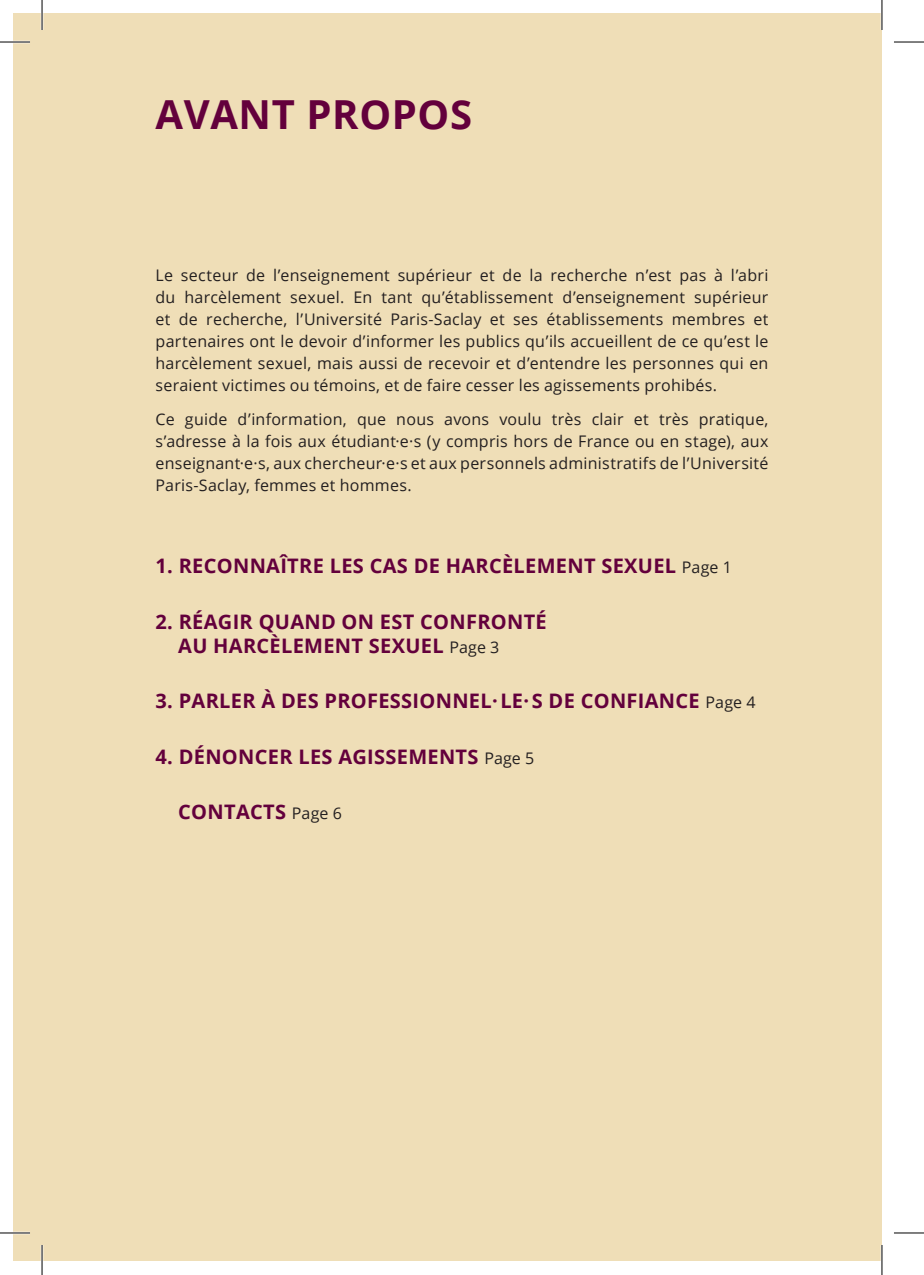
<style>
.page{position:relative;width:924px;height:1275px;background:#fff}
.page>*{position:absolute;margin:0;border:0;box-sizing:border-box;transform-origin:0 0}
.t1{font:700 40px "Open Sans";letter-spacing:.015em;color:#63003c}
.t2{font:700 20px/24px "Open Sans";letter-spacing:.015em;color:#63003c}
.t3{font:16px/22px "Open Sans";letter-spacing:.015em;color:#231f20;text-align:justify}
.s1{font-weight:400;font-size:16px;color:#231f20}
</style>
<div class="page">
<div style="left:14px;top:14px;width:867px;height:1247px;background:#efdeb7"></div>
<hr style="left:0;top:41px;width:30px;height:2px;background:#fff">
<hr style="left:0;top:1231px;width:30px;height:3px;background:#fff">
<hr style="left:41px;top:0;width:2px;height:30px;background:#fff">
<hr style="left:41px;top:1245px;width:2px;height:30px;background:#fff">
<hr style="left:880px;top:0;width:2px;height:30px;background:#fff">
<hr style="left:880px;top:1245px;width:2px;height:30px;background:#fff">
<hr style="left:0;top:42px;width:30px;height:1px;background:#000">
<hr style="left:893px;top:42px;width:30px;height:1px;background:#000">
<hr style="left:0;top:1232px;width:30px;height:1px;background:#000">
<hr style="left:893px;top:1232px;width:30px;height:1px;background:#000">
<hr style="left:42px;top:0;width:1px;height:30px;background:#000">
<hr style="left:42px;top:1245px;width:1px;height:30px;background:#000">
<hr style="left:881px;top:0;width:1px;height:30px;background:#000">
<hr style="left:881px;top:1245px;width:1px;height:30px;background:#000">
<h1 class="t1" style="left:155px;top:87px;width:318px">AVANT PROPOS</h1>
<p class="t3" style="left:155px;top:264px;width:614px">Le secteur de l’enseignement supérieur et de la recherche n’est pas à l’abri du harcèlement sexuel. En tant qu’établissement d’enseignement supérieur et de recherche, l’Université Paris-Saclay et ses établissements membres et partenaires ont le devoir d’informer les publics qu’ils accueillent de ce qu’est le harcèlement sexuel, mais aussi de recevoir et d’entendre les personnes qui en seraient victimes ou témoins, et de faire cesser les agissements prohibés.</p>
<p class="t3" style="left:155px;top:407px;width:614px">Ce guide d’information, que nous avons voulu très clair et très pratique, s’adresse à la fois aux étudiant·e·s (y compris hors de France ou en stage), aux enseignant·e·s, aux chercheur·e·s et aux personnels administratifs de l’Université Paris-Saclay, femmes et hommes.</p>
<p class="t2" style="left:155px;top:554px;width:577px">1. RECONNAÎTRE LES CAS DE HARCÈLEMENT SEXUEL <span class="s1">Page 1</span></p>
<p class="t2" style="left:178px;top:609px;width:370px;text-indent:-23px">2. RÉAGIR QUAND ON EST CONFRONTÉ<br>AU HARCÈLEMENT SEXUEL <span class="s1">Page 3</span></p>
<p class="t2" style="left:155px;top:688px;width:601px">3. PARLER À DES PROFESSIONNEL· LE· S DE CONFIANCE <span class="s1">Page 4</span></p>
<p class="t2" style="left:155px;top:744px;width:380px">4. DÉNONCER LES AGISSEMENTS <span class="s1">Page 5</span></p>
<p class="t2" style="left:178px;top:799px;width:165px">CONTACTS <span class="s1">Page 6</span></p>
</div>
